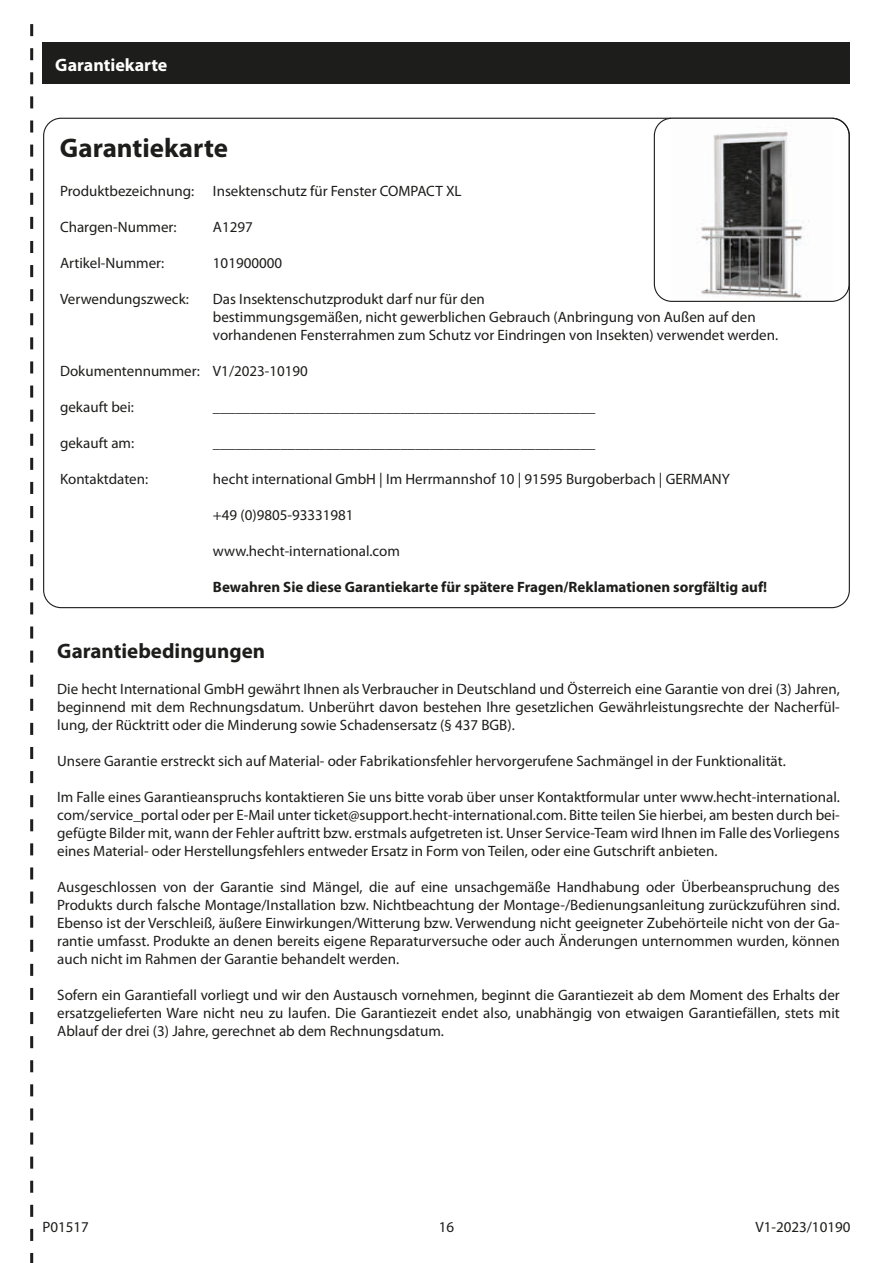
<style>
.page{position:relative;width:893px;height:1263px;background:#fff}
.page>*{position:absolute;margin:0;border:0;box-sizing:border-box;transform-origin:0 0}
.t1{font:700 27px "Myriad Pro";color:#1d1d1b}
.Titel_Bedingungen{font:700 21px "Myriad Pro";color:#1d1d1b}
.Überschrift_Balken{font:700 18px "Myriad Pro";color:#fff}
.Bedingungen{font:15px/18px "Myriad Pro";color:#1d1d1b;text-align:justify}
.Fließtext{font:15px "Myriad Pro";color:#1d1d1b}
.t2{font:700 15px "Myriad Pro";color:#1d1d1b}
.Seitennummerierung{font:15px "Myriad Pro";color:#1d1d1b}
</style>
<div class="page">
<div style="left:43px;top:43px;width:807px;height:41px;background:#1d1d1b"></div>
<img style="left:700px;top:131px;width:109px;height:168px">
<div style="left:654px;top:118px;width:196px;height:184px;border:1px solid #1d1d1b;border-radius:17px"></div>
<svg style="left:30px;top:24px;width:3px;height:1239px"></svg>
<p class="Überschrift_Balken" style="left:55px;top:53px;width:114px">Garantiekarte</p>
<p class="t1" style="left:60px;top:131px;width:170px">Garantiekarte</p>
<p class="Bedingungen" style="left:60px;top:182px;width:136px">Produktbezeichnung:</p>
<p class="Bedingungen" style="left:60px;top:218px;width:118px">Chargen-Nummer:</p>
<p class="Bedingungen" style="left:60px;top:254px;width:106px">Artikel-Nummer:</p>
<p class="Bedingungen" style="left:60px;top:290px;width:130px">Verwendungszweck:</p>
<p class="Bedingungen" style="left:60px;top:362px;width:141px">Dokumentennummer:</p>
<p class="Bedingungen" style="left:60px;top:398px;width:76px">gekauft bei:</p>
<p class="Bedingungen" style="left:60px;top:434px;width:76px">gekauft am:</p>
<p class="Bedingungen" style="left:60px;top:470px;width:90px">Kontaktdaten:</p>
<p class="Bedingungen" style="left:213px;top:182px;width:250px">Insektenschutz für Fenster COMPACT XL</p>
<p class="Bedingungen" style="left:213px;top:218px;width:41px">A1297</p>
<p class="Bedingungen" style="left:213px;top:254px;width:71px">101900000</p>
<p class="Fließtext" style="left:213px;top:290px;width:273px">Das Insektenschutzprodukt darf nur für den</p>
<p class="Fließtext" style="left:213px;top:308px;width:544px">bestimmungsgemäßen, nicht gewerblichen Gebrauch (Anbringung von Außen auf den</p>
<p class="Fließtext" style="left:213px;top:326px;width:567px">vorhandenen Fensterrahmen zum Schutz vor Eindringen von Insekten) verwendet werden.</p>
<p class="Bedingungen" style="left:213px;top:362px;width:97px">V1/2023-10190</p>
<p class="Bedingungen" style="left:213px;top:398px;width:9px">___________________________________________________</p>
<p class="Bedingungen" style="left:213px;top:434px;width:9px">___________________________________________________</p>
<p class="Bedingungen" style="left:213px;top:470px;width:518px">hecht international GmbH | Im Herrmannshof 10 | 91595 Burgoberbach | GERMANY</p>
<p class="Bedingungen" style="left:213px;top:506px;width:142px">+49 (0)9805-93331981</p>
<p class="Bedingungen" style="left:213px;top:542px;width:189px">www.hecht-international.com</p>
<p class="t2" style="left:213px;top:577px;width:556px">Bewahren Sie diese Garantiekarte für spätere Fragen/Reklamationen sorgfältig auf!</p>
<p class="Titel_Bedingungen" style="left:57px;top:637px;width:209px">Garantiebedingungen</p>
<p class="Bedingungen" style="left:57px;top:680px;width:784px">Die hecht International GmbH gewährt Ihnen als Verbraucher in Deutschland und Österreich eine Garantie von drei (3) Jahren, beginnend mit dem Rechnungsdatum. Unberührt davon bestehen Ihre gesetzlichen Gewährleistungsrechte der Nacherfül&shy;lung, der Rücktritt oder die Minderung sowie Schadensersatz (§ 437 BGB).</p>
<p class="Bedingungen" style="left:57px;top:752px;width:730px">Unsere Garantie erstreckt sich auf Material- oder Fabrikationsfehler hervorgerufene Sachmängel in der Funktionalität.</p>
<p class="Bedingungen" style="left:57px;top:788px;width:784px">Im Falle eines Garantieanspruchs kontaktieren Sie uns bitte vorab über unser Kontaktformular unter www.hecht-international. com/service_portal oder per E-Mail unter ticket@support.hecht-international.com. Bitte teilen Sie hierbei, am besten durch bei&shy;gefügte Bilder mit, wann der Fehler auftritt bzw. erstmals aufgetreten ist. Unser Service-Team wird Ihnen im Falle des Vorliegens eines Material- oder Herstellungsfehlers entweder Ersatz in Form von Teilen, oder eine Gutschrift anbieten.</p>
<p class="Bedingungen" style="left:57px;top:878px;width:784px">Ausgeschlossen von der Garantie sind Mängel, die auf eine unsachgemäße Handhabung oder Überbeanspruchung des Produkts durch falsche Montage/Installation bzw. Nichtbeachtung der Montage-/Bedienungsanleitung zurückzuführen sind.<br>Ebenso ist der Verschleiß, äußere Einwirkungen/Witterung bzw. Verwendung nicht geeigneter Zubehörteile nicht von der Ga&shy;rantie umfasst. Produkte an denen bereits eigene Reparaturversuche oder auch Änderungen unternommen wurden, können auch nicht im Rahmen der Garantie behandelt werden.</p>
<p class="Bedingungen" style="left:57px;top:986px;width:784px">Sofern ein Garantiefall vorliegt und wir den Austausch vornehmen, beginnt die Garantiezeit ab dem Moment des Erhalts der ersatzgelieferten Ware nicht neu zu laufen. Die Garantiezeit endet also, unabhängig von etwaigen Garantiefällen, stets mit Ablauf der drei (3) Jahre, gerechnet ab dem Rechnungsdatum.</p>
<p class="Bedingungen" style="left:43px;top:1217px;width:48px">P01517</p>
<p class="Seitennummerierung" style="left:439px;top:1217px;width:17px">16</p>
<p class="Bedingungen" style="left:755px;top:1217px;width:97px">V1-2023/10190</p>
</div>
